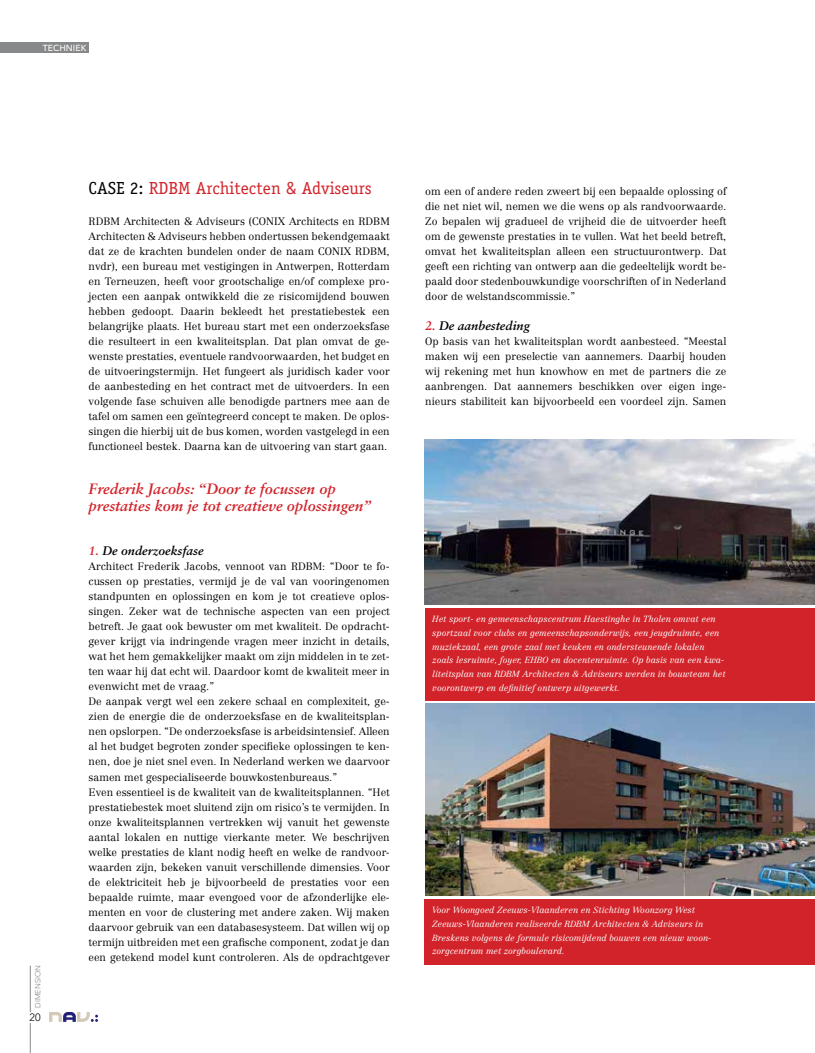
<style>
.page{position:relative;width:815px;height:1053px;background:#fff}
.page>*{position:absolute;margin:0;border:0;box-sizing:border-box;transform-origin:0 0}
.t1{font:17.5px "Officina Serif LT";color:#d2232a}
.t2{font:italic 700 15px/17.5px "Sabon LT";color:#d2232a}
.t3{font:italic 700 12.5px "Sabon LT";color:#000}
.t4{font:300 10.62px/15px "Centennial LT";color:#000;text-align:justify}
.t5{font:300 10.62px "Avenir LT";color:#000}
.t6{font:italic 300 8.75px/13.8px "Centennial LT";color:#fff}
.t7{font:500 8.75px "Avenir LT";color:#fff}
.t8{font:300 7.5px "Avenir LT";color:#878889}
.s1{color:#000}
.s2{color:#d2232a}
</style>
<div class="page">
<hr style="left:30px;top:965px;width:1px;height:47px;background:#878889">
<hr style="left:30px;top:1022px;width:1px;height:30px;background:#878889">
<div style="left:0;top:43px;width:89px;height:10px;background:#878889"></div>
<img style="left:425px;top:703px;width:390px;height:192px">
<img style="left:425px;top:439px;width:390px;height:165px">
<div style="left:425px;top:608px;width:390px;height:92px;background:#d2232a"></div>
<div style="left:425px;top:899px;width:390px;height:65px;background:#d2232a"></div>
<svg style="left:49px;top:1012px;width:49px;height:9px"></svg>
<p class="t7" style="left:43px;top:43px;width:45px">TECHNIEK</p>
<p class="t8" style="left:34px;top:1007px;width:44px;rotate:-90deg">DIMENSION</p>
<p class="t5" style="left:30px;top:1011px;width:13px">20</p>
<h1 class="t1" style="left:89px;top:178px;width:284px"><span class="s1">CASE 2:</span> RDBM Architecten &amp; Adviseurs</h1>
<p class="t4" style="left:89px;top:214px;width:303px">RDBM Architecten &amp; Adviseurs (CONIX Architects en RDBM Architecten &amp; Adviseurs hebben ondertussen bekendgemaakt dat ze de krachten bundelen onder de naam CONIX RDBM, nvdr), een bureau met vestigingen in Antwerpen, Rotterdam en Terneuzen, heeft voor grootschalige en/of complexe pro&shy;jecten een aanpak ontwikkeld die ze risicomijdend bouwen hebben gedoopt. Daarin bekleedt het prestatiebestek een belangrijke plaats. Het bureau start met een onderzoeksfase die resulteert in een kwaliteitsplan. Dat plan omvat de ge&shy;wenste prestaties, eventuele randvoorwaarden, het budget en de uitvoeringstermijn. Het fungeert als juridisch kader voor de aanbesteding en het contract met de uitvoerders. In een volgende fase schuiven alle benodigde partners mee aan de tafel om samen een geïntegreerd concept te maken. De oplos&shy;singen die hierbij uit de bus komen, worden vastgelegd in een functioneel bestek. Daarna kan de uitvoering van start gaan.</p>
<h2 class="t2" style="left:89px;top:479px;width:284px">Frederik Jacobs: “Door te focussen op prestaties kom je tot creatieve oplossingen”</h2>
<p class="t3" style="left:89px;top:543px;width:117px"><span class="s2">1.</span> De onderzoeksfase</p>
<p class="t4" style="left:89px;top:559px;width:303px;text-align:left">Architect Frederik Jacobs, vennoot van RDBM: “Door te fo&shy;cussen op prestaties, vermijd je de val van vooringenomen standpunten en oplossingen en kom je tot creatieve oplos&shy;singen. Zeker wat de technische aspecten van een project betreft. Je gaat ook bewuster om met kwaliteit. De opdracht&shy;gever krijgt via indringende vragen meer inzicht in details, wat het hem gemakkelijker maakt om zijn middelen in te zet&shy;ten waar hij dat echt wil. Daardoor komt de kwaliteit meer in evenwicht met de vraag.”<br>De aanpak vergt wel een zekere schaal en complexiteit, ge&shy;zien de energie die de onderzoeksfase en de kwaliteitsplan&shy;nen opslorpen. “De onderzoeksfase is arbeidsintensief. Alleen al het budget begroten zonder specifieke oplossingen te ken&shy;nen, doe je niet snel even. In Nederland werken we daarvoor samen met gespecialiseerde bouwkostenbureaus.”<br>Even essentieel is de kwaliteit van de kwaliteitsplannen. “Het prestatiebestek moet sluitend zijn om risico’s te vermijden. In onze kwaliteitsplannen vertrekken wij vanuit het gewenste aantal lokalen en nuttige vierkante meter. We beschrijven welke prestaties de klant nodig heeft en welke de randvoor&shy;waarden zijn, bekeken vanuit verschillende dimensies. Voor de elektriciteit heb je bijvoorbeeld de prestaties voor een bepaalde ruimte, maar evengoed voor de afzonderlijke ele&shy;menten en voor de clustering met andere zaken. Wij maken daarvoor gebruik van een databasesysteem. Dat willen wij op termijn uitbreiden met een grafische component, zodat je dan een getekend model kunt controleren. Als de opdrachtgever</p>
<p class="t4" style="left:425px;top:184px;width:303px">om een of andere reden zweert bij een bepaalde oplossing of die net niet wil, nemen we die wens op als randvoorwaarde.<br>Zo bepalen wij gradueel de vrijheid die de uitvoerder heeft om de gewenste prestaties in te vullen. Wat het beeld betreft, omvat het kwaliteitsplan alleen een structuurontwerp. Dat geeft een richting van ontwerp aan die gedeeltelijk wordt be&shy;paald door stedenbouwkundige voorschriften of in Nederland door de welstandscommissie.”</p>
<p class="t3" style="left:425px;top:318px;width:106px"><span class="s2">2.</span> De aanbesteding</p>
<p class="t4" style="left:425px;top:334px;width:303px">Op basis van het kwaliteitsplan wordt aanbesteed. “Meestal maken wij een preselectie van aannemers. Daarbij houden wij rekening met hun knowhow en met de partners die ze aanbrengen. Dat aannemers beschikken over eigen inge&shy;nieurs stabiliteit kan bijvoorbeeld een voordeel zijn. Samen</p>
<p class="t6" style="left:432px;top:612px;width:295px">Het sport- en gemeenschapscentrum Haestinghe in Tholen omvat een sportzaal voor clubs en gemeenschapsonderwijs, een jeugdruimte, een muziekzaal, een grote zaal met keuken en ondersteunende lokalen zoals lesruimte, foyer, EHBO en docentenruimte. Op basis van een kwa&shy;liteitsplan van RDBM Architecten &amp; Adviseurs werden in bouwteam het voorontwerp en definitief ontwerp uitgewerkt.</p>
<p class="t6" style="left:432px;top:903px;width:281px">Voor Woongoed Zeeuws-Vlaanderen en Stichting Woonzorg West Zeeuws-Vlaanderen realiseerde RDBM Architecten &amp; Adviseurs in Breskens volgens de formule risicomijdend bouwen een nieuw woon&shy;zorgcentrum met zorgboulevard.</p>
</div>
